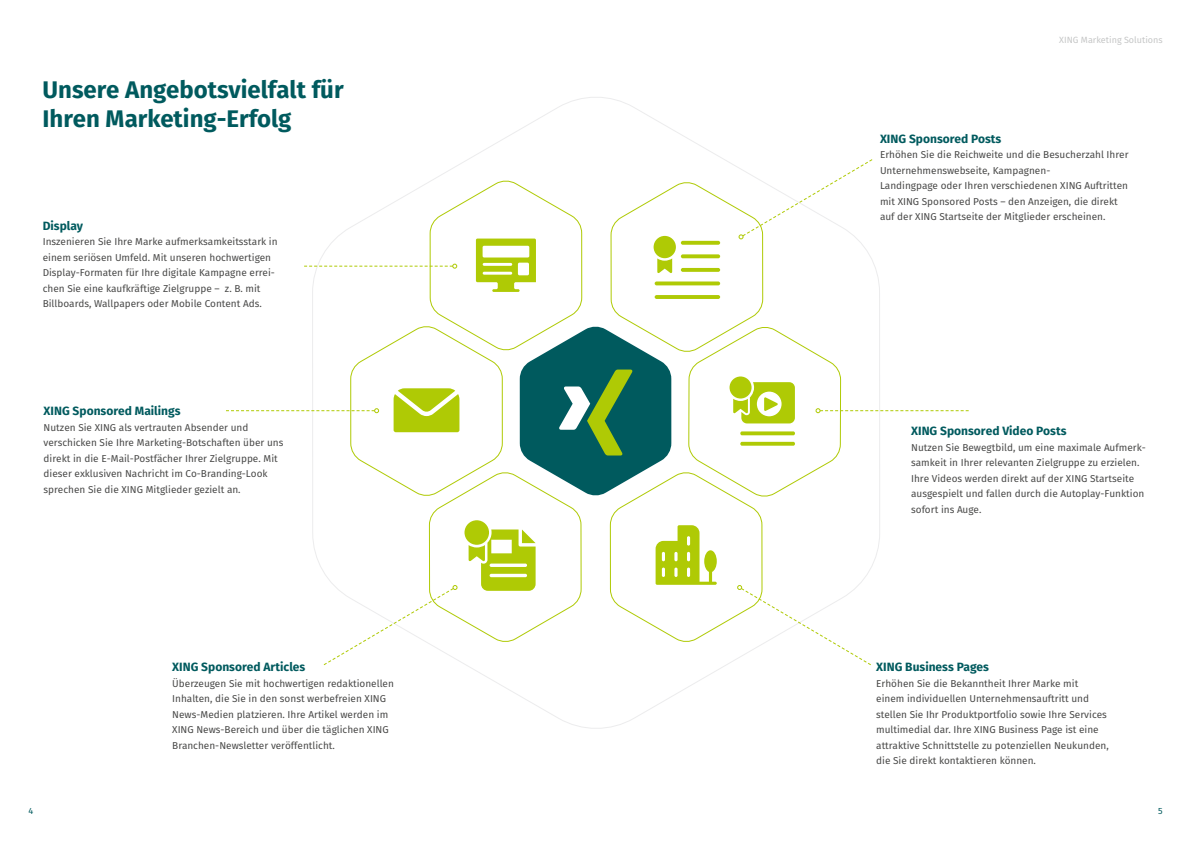
<style>
.page{position:relative;width:1191px;height:842px;background:#fff}
.page>*{position:absolute;margin:0;border:0;box-sizing:border-box;transform-origin:0 0}
.t1{font:700 24px/28.8px "Fira Sans";color:#005a5e}
.t2{font:700 12px "Fira Sans";color:#005a5e}
.t3{font:10px/15.5px "Fira Sans";color:#494948}
.t4{font:9px "Fira Sans";color:#c5c6c6}
.t5{font:9px "Fira Sans";color:#005a5e}
</style>
<div class="page">
<svg style="left:763px;top:239px;width:78px;height:258px"></svg>
<svg style="left:740px;top:431px;width:55px;height:4px"></svg>
<svg style="left:740px;top:442px;width:55px;height:4px"></svg>
<svg style="left:763px;top:382px;width:32px;height:41px"></svg>
<svg style="left:763px;top:159px;width:110px;height:80px"></svg>
<svg style="left:815px;top:408px;width:153px;height:5px"></svg>
<svg style="left:763px;top:585px;width:108px;height:81px"></svg>
<svg style="left:609px;top:98px;width:154px;height:630px"></svg>
<svg style="left:655px;top:525px;width:62px;height:60px"></svg>
<svg style="left:226px;top:324px;width:203px;height:174px"></svg>
<svg style="left:323px;top:585px;width:105px;height:81px"></svg>
<svg style="left:304px;top:264px;width:124px;height:5px"></svg>
<svg style="left:429px;top:98px;width:154px;height:630px"></svg>
<svg style="left:476px;top:239px;width:60px;height:53px"></svg>
<svg style="left:520px;top:326px;width:151px;height:170px"></svg>
<h1 class="t1" style="left:43px;top:74px;width:303px">Unsere Angebotsvielfalt für<br>Ihren Marketing-Erfolg</h1>
<p class="t2" style="left:43px;top:215px;width:42px">Display</p>
<p class="t3" style="left:43px;top:233px;width:236px">Inszenieren Sie Ihre Marke aufmerksamkeitsstark in einem seriösen Umfeld. Mit unseren hochwertigen Display-Formaten für Ihre digitale Kampagne errei&shy;chen Sie eine kaufkräftige Zielgruppe – z. B. mit Billboards, Wallpapers oder Mobile Content Ads.</p>
<p class="t2" style="left:44px;top:401px;width:138px">XING Sponsored Mailings</p>
<p class="t3" style="left:44px;top:419px;width:241px">Nutzen Sie XING als vertrauten Absender und verschicken Sie Ihre Marketing-Botschaften über uns direkt in die E-Mail-Postfächer Ihrer Zielgruppe. Mit dieser exklusiven Nachricht im Co-Branding-Look sprechen Sie die XING Mitglieder gezielt an.</p>
<p class="t2" style="left:172px;top:657px;width:134px">XING Sponsored Articles</p>
<p class="t3" style="left:172px;top:675px;width:223px">Überzeugen Sie mit hochwertigen redaktionellen Inhalten, die Sie in den sonst werbefreien XING News-Medien platzieren. Ihre Artikel werden im XING News-Bereich und über die täglichen XING Branchen-Newsletter veröffentlicht.</p>
<p class="t4" style="left:1059px;top:33px;width:105px">XING Marketing Solutions</p>
<p class="t2" style="left:880px;top:128px;width:123px">XING Sponsored Posts</p>
<p class="t3" style="left:880px;top:147px;width:250px">Erhöhen Sie die Reichweite und die Besucherzahl Ihrer Unternehmenswebseite, Kampagnen-<br>Landingpage oder Ihren verschiedenen XING Auftritten mit XING Sponsored Posts – den Anzeigen, die direkt auf der XING Startseite der Mitglieder erscheinen.</p>
<p class="t2" style="left:911px;top:421px;width:157px">XING Sponsored Video Posts</p>
<p class="t3" style="left:911px;top:439px;width:236px">Nutzen Sie Bewegtbild, um eine maximale Aufmerk&shy;samkeit in Ihrer relevanten Zielgruppe zu erzielen.<br>Ihre Videos werden direkt auf der XING Startseite ausgespielt und fallen durch die Autoplay-Funktion sofort ins Auge.</p>
<p class="t2" style="left:876px;top:657px;width:114px">XING Business Pages</p>
<p class="t3" style="left:876px;top:675px;width:234px">Erhöhen Sie die Bekanntheit Ihrer Marke mit einem individuellen Unternehmensauftritt und stellen Sie Ihr Produktportfolio sowie Ihre Services multimedial dar. Ihre XING Business Page ist eine attraktive Schnittstelle zu potenziellen Neukunden, die Sie direkt kontaktieren können.</p>
<p class="t5" style="left:28px;top:804px;width:6px">4</p>
<p class="t5" style="left:1158px;top:804px;width:6px">5</p>
</div>
